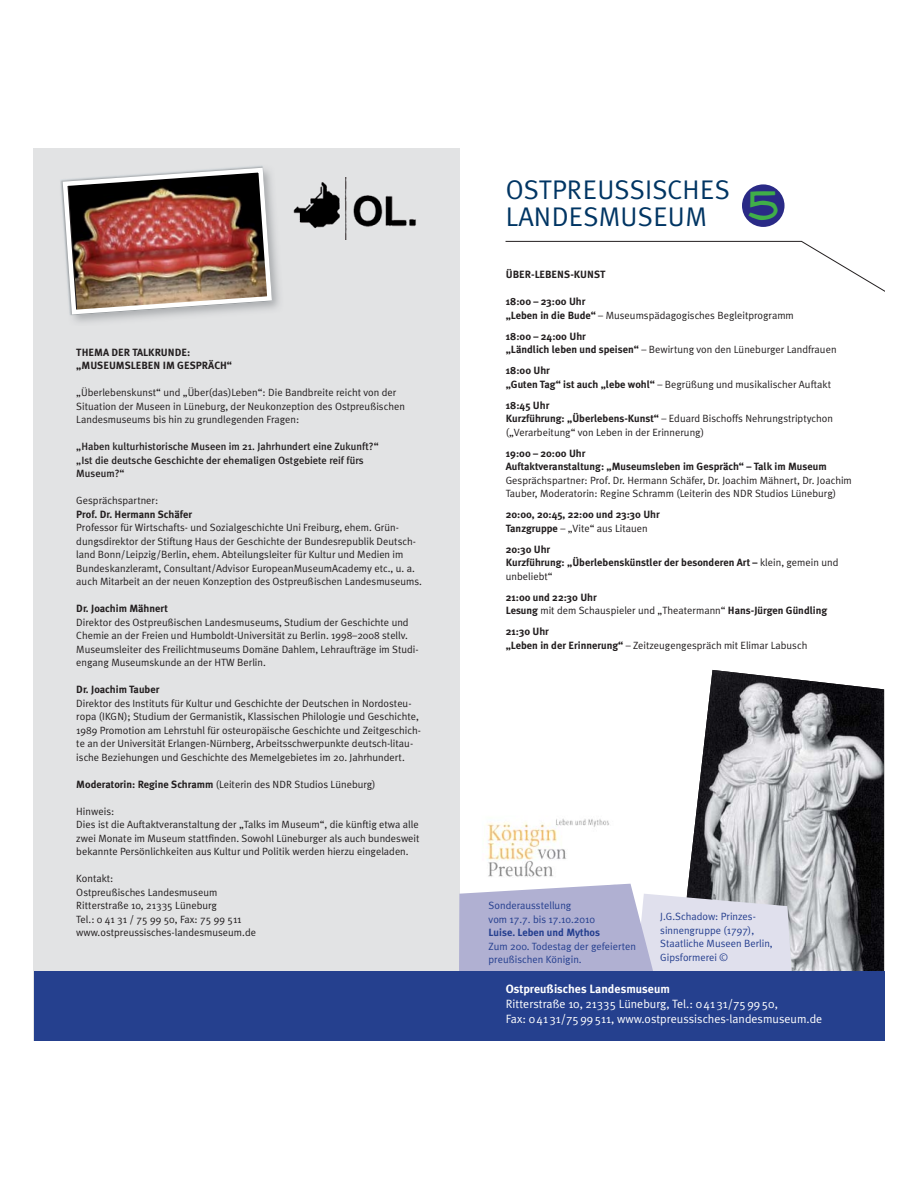
<style>
.page{position:relative;width:918px;height:1188px;background:#fff}
.page>*{position:absolute;margin:0;border:0;box-sizing:border-box;transform-origin:0 0}
.t1{font:27px/27px "Meta Plus Normal Caps";letter-spacing:.01em;color:#003563}
.t2{font:12px/15px "Meta Plus Normal";color:#fff}
.t3{font:700 12px "Meta Plus";color:#fff}
.t4{font:10.5px/13.5px "Meta Plus Normal";color:#231f20}
.t5{font:700 10.5px/13.5px "Meta Plus";color:#231f20}
.t6{font:10.5px/13.5px "Meta Plus Normal";color:#253f8f}
.t7{font:500 10.5px/13.5px "Meta Plus";color:#231f20}
.t8{font:700 10.5px "Meta Plus";color:#253f8f}
.s1{font-family:"Meta Plus";font-weight:700}
.s2{font-family:"Meta Plus Normal"}
.s3{font-family:"Neo Retro Fill";font-size:49.5px;color:#40ae49}
.s4{font-family:"Meta Plus Normal";font-weight:400}
</style>
<div class="page">
<div style="left:34px;top:148px;width:426px;height:892px;background:#e2e3e4"></div>
<img style="left:688px;top:670px;width:196px;height:301px">
<svg style="left:505px;top:241px;width:379px;height:51px"></svg>
<div style="left:742px;top:184px;width:43px;height:43px;background:#2a2a86;border-radius:50%"></div>
<img style="left:60px;top:165px;width:214px;height:152px">
<img style="left:293px;top:178px;width:123px;height:62px">
<div style="left:34px;top:971px;width:850px;height:69px;background:#25408e"></div>
<img style="left:486px;top:818px;width:123px;height:59px">
<svg style="left:459px;top:884px;width:333px;height:87px;background:#c3c3d9"></svg>
<p class="t5" style="left:76px;top:346px;width:157px">THEMA DER TALKRUNDE: „MUSEUMSLEBEN IM GESPRÄCH“</p>
<p class="t4" style="left:76px;top:386px;width:330px">„Überlebenskunst“ und „Über(das)Leben“: Die Bandbreite reicht von der<br>Situation der Museen in Lüneburg, der Neukonzeption des Ostpreußischen<br>Landesmuseums bis hin zu grundlegenden Fragen:</p>
<p class="t7" style="left:76px;top:440px;width:304px">„Haben kulturhistorische Museen im 21. Jahrhundert eine Zukunft?“ „Ist die deutsche Geschichte der ehemaligen Ostgebiete reif fürs<br>Museum?“</p>
<p class="t4" style="left:76px;top:494px;width:83px">Gesprächspartner:</p>
<p class="t5" style="left:76px;top:508px;width:117px">Prof. Dr. Hermann Schäfer</p>
<p class="t4" style="left:76px;top:521px;width:347px">Professor für Wirtschafts- und Sozialgeschichte Uni Freiburg, ehem. Grün&shy;dungsdirektor der Stiftung Haus der Geschichte der Bundesrepublik Deutsch&shy;land Bonn/Leipzig/Berlin, ehem. Abteilungsleiter für Kultur und Medien im Bundeskanzleramt, Consultant/Advisor EuropeanMuseumAcademy etc., u. a. auch Mitarbeit an der neuen Konzeption des Ostpreußischen Landesmuseums.</p>
<p class="t5" style="left:76px;top:602px;width:93px">Dr. Joachim Mähnert</p>
<p class="t4" style="left:76px;top:616px;width:344px">Direktor des Ostpreußischen Landesmuseums, Studium der Geschichte und Chemie an der Freien und Humboldt-Universität zu Berlin. 1998–2008 stellv.<br>Museumsleiter des Freilichtmuseums Domäne Dahlem, Lehraufträge im Studi&shy;engang Museumskunde an der HTW Berlin.</p>
<p class="t5" style="left:76px;top:683px;width:85px">Dr. Joachim Tauber</p>
<p class="t4" style="left:76px;top:697px;width:346px">Direktor des Instituts für Kultur und Geschichte der Deutschen in Nordosteu&shy;ropa (IKGN); Studium der Germanistik, Klassischen Philologie und Geschichte, 1989 Promotion am Lehrstuhl für osteuropäische Geschichte und Zeitgeschich&shy;te an der Universität Erlangen-Nürnberg, Arbeitsschwerpunkte deutsch-litau&shy;ische Beziehungen und Geschichte des Memelgebietes im 20. Jahrhundert.</p>
<p class="t4" style="left:76px;top:778px;width:301px"><span class="s1">Moderatorin: Regine Schramm</span> (Leiterin des NDR Studios Lüneburg)</p>
<p class="t4" style="left:76px;top:805px;width:345px">Hinweis:<br>Dies ist die Auftaktveranstaltung der „Talks im Museum“, die künftig etwa alle zwei Monate im Museum stattfinden. Sowohl Lüneburger als auch bundesweit bekannte Persönlichkeiten aus Kultur und Politik werden hierzu eingeladen.</p>
<p class="t4" style="left:76px;top:872px;width:181px">Kontakt:<br>Ostpreußisches Landesmuseum<br>Ritterstraße 10, 21335 Lüneburg<br>Tel.: 0 41 31 / 75 99 50, Fax: 75 99 511 www.ostpreussisches-landesmuseum.de</p>
<h1 class="t1" style="left:506px;top:179px;width:280px">OSTPREU<span class="s2">SS</span>ISCHES<br>LANDESMUSEUM <span class="s3">5</span></h1>
<p class="t5" style="left:506px;top:268px;width:101px">ÜBER-LEBENS-KUNST</p>
<p class="t5" style="left:506px;top:295px;width:81px">18:00 – 23:00 Uhr</p>
<p class="t4" style="left:506px;top:309px;width:290px"><span class="s1">„Leben in die Bude“</span> – Museumspädagogisches Begleitprogramm</p>
<p class="t5" style="left:506px;top:330px;width:82px">18:00 – 24:00 Uhr</p>
<p class="t4" style="left:506px;top:343px;width:332px"><span class="s1">„Ländlich leben und speisen“</span> – Bewirtung von den Lüneburger Landfrauen</p>
<p class="t5" style="left:506px;top:364px;width:46px">18:00 Uhr</p>
<p class="t4" style="left:506px;top:378px;width:327px"><span class="s1">„Guten Tag“ ist auch „lebe wohl“</span> – Begrüßung und musikalischer Auftakt</p>
<p class="t5" style="left:506px;top:399px;width:45px">18:45 Uhr</p>
<p class="t4" style="left:506px;top:412px;width:329px"><span class="s1">Kurzführung: „Überlebens-Kunst“</span> – Eduard Bischoffs Nehrungstriptychon („Verarbeitung“ von Leben in der Erinnerung)</p>
<p class="t5" style="left:506px;top:447px;width:322px">19:00 – 20:00 Uhr<br>Auftaktveranstaltung: „Museumsleben im Gespräch“ – Talk im Museum</p>
<p class="t4" style="left:506px;top:474px;width:348px">Gesprächspartner: Prof. Dr. Hermann Schäfer, Dr. Joachim Mähnert, Dr. Joachim<br>Tauber, Moderatorin: Regine Schramm (Leiterin des NDR Studios Lüneburg)</p>
<p class="t5" style="left:506px;top:508px;width:156px">20:00, 20:45, 22:00 und 23:30 Uhr</p>
<p class="t4" style="left:506px;top:522px;width:144px"><span class="s1">Tanzgruppe</span> – „Vite“ aus Litauen</p>
<p class="t5" style="left:506px;top:543px;width:334px">20:30 Uhr<br>Kurzführung: „Überlebenskünstler der besonderen Art – <span class="s4">klein, gemein und</span></p>
<p class="t4" style="left:506px;top:570px;width:48px">unbeliebt“</p>
<p class="t5" style="left:506px;top:591px;width:93px">21:00 und 22:30 Uhr</p>
<p class="t4" style="left:506px;top:604px;width:323px"><span class="s1">Lesung</span> mit dem Schauspieler und „Theatermann“ <span class="s1">Hans-Jürgen Gündling</span></p>
<p class="t5" style="left:506px;top:625px;width:45px">21:30 Uhr</p>
<p class="t4" style="left:506px;top:639px;width:303px"><span class="s1">„Leben in der Erinnerung“</span> – Zeitzeugengespräch mit Elimar Labusch</p>
<p class="t6" style="left:489px;top:900px;width:108px">Sonderausstellung<br>vom 17.7. bis 17.10.2010</p>
<p class="t8" style="left:489px;top:928px;width:113px">Luise. Leben und Mythos</p>
<p class="t6" style="left:489px;top:940px;width:149px">Zum 200. Todestag der gefeierten preußischen Königin.</p>
<p class="t3" style="left:506px;top:984px;width:166px">Ostpreußisches Landesmuseum</p>
<p class="t2" style="left:506px;top:997px;width:318px">Ritterstraße 10, 21335 Lüneburg, Tel.: 0 41 31/75 99 50,<br>Fax: 0 41 31/75 99 511, www.ostpreussisches-landesmuseum.de</p>
<p class="t6" style="left:660px;top:911px;width:114px">J.G.Schadow: Prinzes&shy;sinnengruppe (1797),<br>Staatliche Museen Berlin,<br>Gipsformerei ©</p>
</div>
